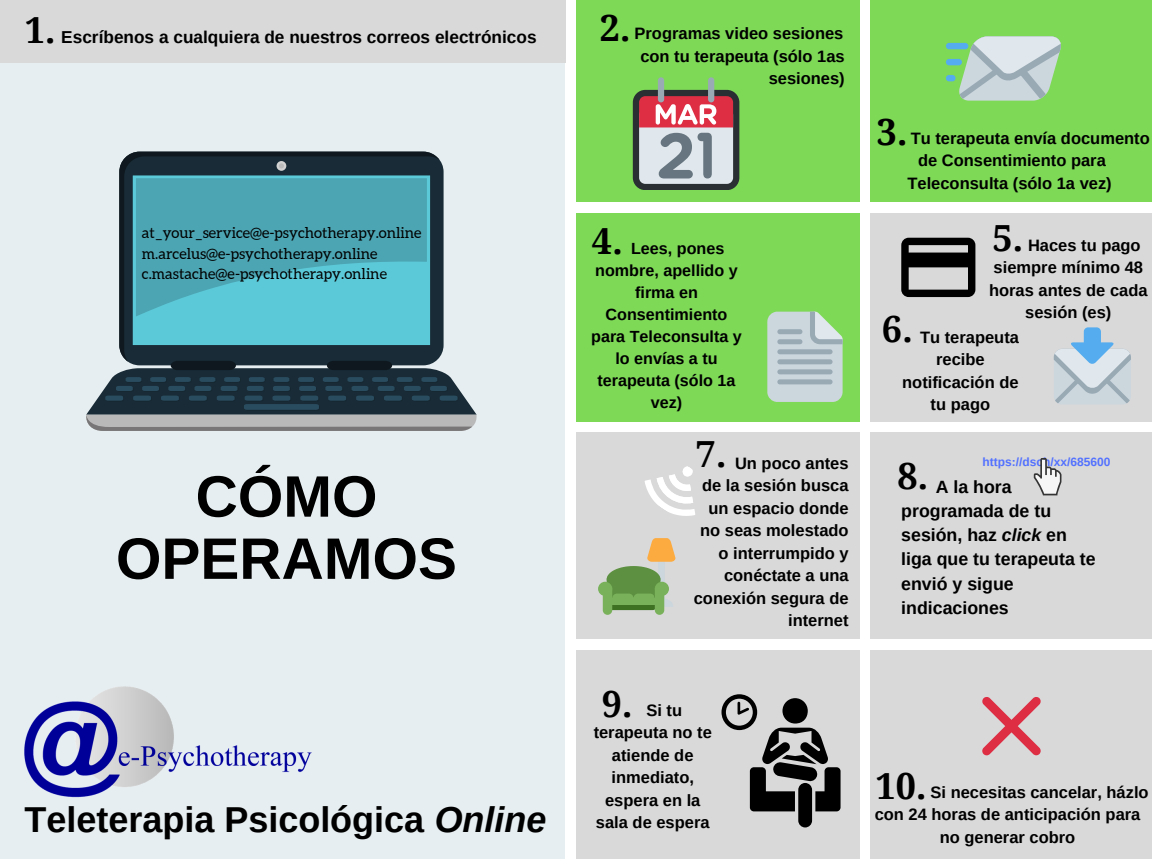
<style>
.page{position:relative;width:1152px;height:864px;background:#fff}
.page>*{position:absolute;margin:0;border:0;box-sizing:border-box;transform-origin:0 0}
.t1{font:700 58.5px/62.1px "Arimo";color:#000;text-align:center}
.t2{font:700 36px "Arimo";color:#000}
.t3{font:700 36px "Droid Serif";color:#000}
.t4{font:700 17.7px/24.3px "Arimo";color:#000}
.t5{font:700 17.25px "Arimo";color:#000}
.t6{font:700 16.5px/22.5px "Arimo";color:#000;text-align:right}
.t7{font:700 16.2px "Arimo";color:#000}
.t8{font:15px/20.2px "Aleo";color:#000}
.t9{font:700 12px "Arimo";color:#5271ff}
.s1{font-style:italic}
</style>
<div class="page">
<div style="left:0;top:0;width:565px;height:859px;background:#e7eef1"></div>
<div style="left:576px;top:0;width:284px;height:202px;background:#7ed957"></div>
<div style="left:576px;top:213px;width:284px;height:208px;background:#7ed957"></div>
<div style="left:576px;top:432px;width:284px;height:207px;background:#d9d9d9"></div>
<div style="left:576px;top:651px;width:284px;height:208px;background:#d9d9d9"></div>
<div style="left:871px;top:0;width:281px;height:202px;background:#7ed957"></div>
<div style="left:871px;top:213px;width:281px;height:208px;background:#d9d9d9"></div>
<div style="left:871px;top:432px;width:281px;height:207px;background:#d9d9d9"></div>
<div style="left:871px;top:651px;width:281px;height:208px;background:#d9d9d9"></div>
<div style="left:0;top:0;width:566px;height:63px;background:#d9d9d9"></div>
<svg style="left:119px;top:152px;width:321px;height:209px;fill:#182b36"></svg>
<div style="left:133px;top:175px;width:297px;height:170px;background:#5cc9d8"></div>
<svg style="left:136px;top:178px;width:291px;height:138px;fill:#4ca5b3"></svg>
<div style="left:277px;top:161px;width:9px;height:10px;background:#d3d2d2;border-radius:50%"></div>
<svg style="left:279px;top:163px;width:5px;height:5px"></svg>
<svg style="left:86px;top:361px;width:391px;height:70px"></svg>
<svg style="left:644px;top:466px;width:51px;height:50px"></svg>
<svg style="left:982px;top:697px;width:59px;height:58px"></svg>
<div style="left:598px;top:582px;width:14px;height:14px;background:#78b159;border-radius:50%"></div>
<svg style="left:603px;top:538px;width:72px;height:77px"></svg>
<div style="left:611px;top:598px;width:45px;height:7px;background:#78b159"></div>
<svg style="left:946px;top:36px;width:115px;height:65px"></svg>
<svg style="left:767px;top:312px;width:76px;height:90px"></svg>
<div style="left:633px;top:90px;width:106px;height:100px;background:#292f33;border-radius:13px"></div>
<div style="left:639px;top:109px;width:94px;height:75px;background:#e1e8ed;border-radius:6px"></div>
<svg style="left:639px;top:77px;width:94px;height:50px"></svg>
<svg style="left:659px;top:133px;width:53px;height:46px"></svg>
<div style="left:798px;top:783px;width:14px;height:44px;background:#000;border-radius:7px"></div>
<svg style="left:722px;top:694px;width:119px;height:117px"></svg>
<svg style="left:901px;top:238px;width:74px;height:59px"></svg>
<div style="left:1054px;top:349px;width:77px;height:56px;background:#ccd6dd;border-radius:9px"></div>
<svg style="left:1054px;top:327px;width:77px;height:76px"></svg>
<svg style="left:1034px;top:458px;width:28px;height:37px"></svg>
<img style="left:25px;top:686px;width:287px;height:112px">
<h2 class="t3" style="left:25px;top:10px;width:33px">1.</h2>
<p class="t5" style="left:61px;top:27px;width:477px">Escríbenos a cualquiera de nuestros correos electrónicos</p>
<h2 class="t3" style="left:600px;top:8px;width:33px">2.</h2>
<p class="t6" style="left:635px;top:22px;width:212px">Programas video sesiones con tu terapeuta (sólo 1as sesiones)</p>
<h2 class="t3" style="left:877px;top:112px;width:33px">3.</h2>
<p class="t6" style="left:911px;top:127px;width:241px">Tu terapeuta envía documento</p>
<p class="t6" style="left:918px;top:149px;width:189px">de Consentimiento para</p>
<p class="t6" style="left:907px;top:172px;width:206px">Teleconsulta (sólo 1a vez)</p>
<p class="t8" style="left:142px;top:223px;width:281px">at_your_service@e-psychotherapy.online m.arcelus@e-psychotherapy.online c.mastache@e-psychotherapy.online</p>
<h2 class="t3" style="left:592px;top:221px;width:33px">4.</h2>
<p class="t7" style="left:631px;top:239px;width:95px">Lees, pones</p>
<p class="t7" style="left:595px;top:261px;width:144px">nombre, apellido y</p>
<p class="t7" style="left:635px;top:283px;width:64px">firma en</p>
<p class="t7" style="left:606px;top:305px;width:123px">Consentimiento</p>
<p class="t7" style="left:591px;top:327px;width:152px">para Teleconsulta y</p>
<p class="t7" style="left:615px;top:349px;width:104px">lo envías a tu</p>
<p class="t7" style="left:597px;top:371px;width:140px">terapeuta (sólo 1a</p>
<p class="t7" style="left:651px;top:393px;width:33px">vez)</p>
<h2 class="t3" style="left:992px;top:217px;width:33px">5.</h2>
<p class="t6" style="left:1028px;top:234px;width:114px">Haces tu pago</p>
<p class="t6" style="left:994px;top:256px;width:151px">siempre mínimo 48</p>
<p class="t6" style="left:989px;top:279px;width:160px">horas antes de cada</p>
<p class="t6" style="left:1025px;top:301px;width:88px">sesión (es)</p>
<p class="t6" style="left:920px;top:326px;width:100px">Tu terapeuta</p>
<p class="t6" style="left:936px;top:348px;width:50px">recibe</p>
<p class="t6" style="left:902px;top:371px;width:118px">notificación de</p>
<p class="t6" style="left:931px;top:393px;width:61px">tu pago</p>
<h2 class="t3" style="left:882px;top:308px;width:33px">6.</h2>
<h1 class="t1" style="left:116px;top:465px;width:342px">CÓMO<br>OPERAMOS</h1>
<h2 class="t3" style="left:696px;top:433px;width:33px">7.</h2>
<p class="t6" style="left:694px;top:452px;width:156px">Un poco antes<br>de la sesión busca un espacio donde no seas molestado o interrumpido y conéctate a una conexión segura de internet</p>
<p class="t9" style="left:983px;top:455px;width:129px">https://dsch/xx/685600</p>
<h2 class="t3" style="left:897px;top:455px;width:33px">8.</h2>
<p class="t4" style="left:901px;top:474px;width:196px;text-indent:35px">A la hora programada de tu sesión, haz <span class="s1">click</span> en liga que tu terapeuta te envió y sigue indicaciones</p>
<h2 class="t2" style="left:25px;top:799px;width:524px">Teleterapia Psicológica <span class="s1">Online</span></h2>
<h2 class="t3" style="left:602px;top:683px;width:33px">9.</h2>
<p class="t6" style="left:646px;top:699px;width:37px">Si tu</p>
<p class="t6" style="left:594px;top:721px;width:120px">terapeuta no te</p>
<p class="t6" style="left:612px;top:744px;width:83px">atiende de</p>
<p class="t6" style="left:612px;top:766px;width:84px">inmediato,</p>
<p class="t6" style="left:605px;top:789px;width:97px">espera en la</p>
<p class="t6" style="left:596px;top:811px;width:115px">sala de espera</p>
<h2 class="t3" style="left:876px;top:766px;width:53px">10.</h2>
<p class="t6" style="left:931px;top:781px;width:220px">Si necesitas cancelar, házlo</p>
<p class="t6" style="left:875px;top:803px;width:267px">con 24 horas de anticipación para</p>
<p class="t6" style="left:940px;top:826px;width:137px">no generar cobro</p>
</div>
